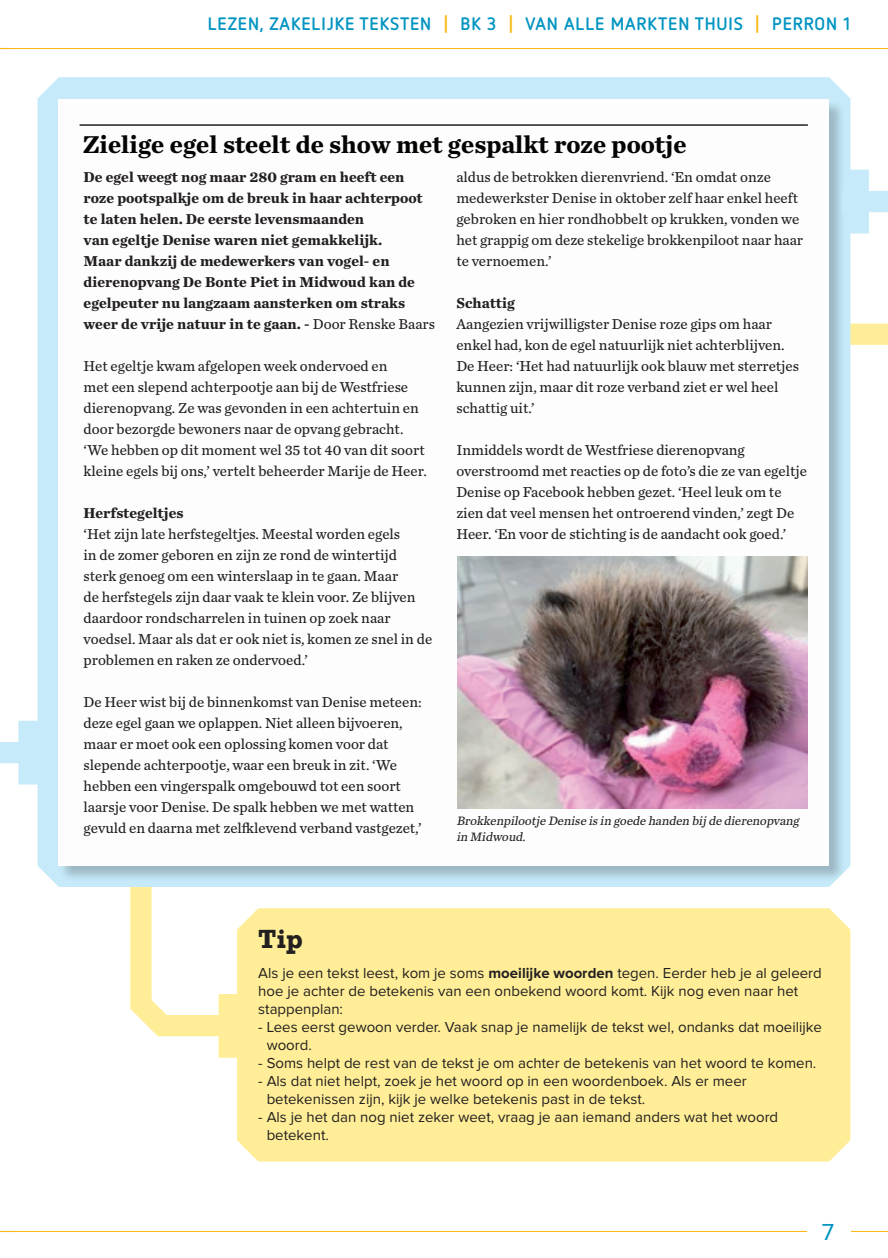
<style>
.page{position:relative;width:888px;height:1258px;background:#fff}
.page>*{position:absolute;margin:0;border:0;box-sizing:border-box;transform-origin:0 0}
.t1{font:700 27px "Rockwell";color:#231f20}
.t2{font:700 25.5px "Chronicle Text G3";color:#040503}
.t3{font:24px "Proxima Nova";color:#0094c1}
.t4{font:700 18px "Netto OT";letter-spacing:.05em;color:#0094c1}
.t5{font:15px/21px "Chronicle Text G3";color:#231f20}
.t6{font:15px/18px "Proxima Nova";color:#231f20}
.t7{font:700 15px/21px "Chronicle Text G3";color:#231f20}
.t8{font:italic 12.75px/16.5px "Chronicle Text G3";color:#231f20}
.s1{color:#fcb814}
.s2{font-weight:400}
.s3{font-weight:700}
</style>
<div class="page">
<hr style="left:0;top:1231px;width:888px;height:1px;background:#fcb814">
<div style="left:807px;top:1208px;width:43px;height:42px;background:#fff"></div>
<div style="left:219px;top:994px;width:21px;height:64px;background:#ffee97"></div>
<svg style="left:130px;top:887px;width:89px;height:160px"></svg>
<div style="left:18px;top:721px;width:22px;height:63px;background:#c6eafa"></div>
<svg style="left:0;top:731px;width:38px;height:135px"></svg>
<hr style="left:0;top:48px;width:888px;height:1px;background:#fcb814">
<div style="left:38px;top:77px;width:812px;height:810px;background:#c6eafa"></div>
<div style="left:59px;top:100px;width:787px;height:782px;background:#231f20;opacity:.25"></div>
<div style="left:59px;top:100px;width:770px;height:766px;background:#fdfdfd"></div>
<hr style="left:80px;top:124px;width:728px;height:2px;background:#231f20">
<div style="left:237px;top:908px;width:613px;height:253px;background:#ffee97"></div>
<img style="left:457px;top:557px;width:351px;height:252px">
<div style="left:848px;top:170px;width:21px;height:63px;background:#c6eafa"></div>
<svg style="left:829px;top:180px;width:59px;height:190px"></svg>
<p class="t4" style="left:208px;top:13px;width:644px">LEZEN, ZAKELIJKE TEKSTEN <span class="s1">|</span> BK 3 <span class="s1">|</span> VAN ALLE MARKTEN THUIS <span class="s1">|</span> PERRON 1</p>
<h2 class="t2" style="left:83px;top:124px;width:605px">Zielige egel steelt de show met gespalkt roze pootje</h2>
<p class="t7" style="left:84px;top:165px;width:353px">De egel weegt nog maar 280 gram en heeft een roze pootspalkje om de breuk in haar achterpoot te laten helen. De eerste levensmaanden<br>van egeltje Denise waren niet gemakkelijk.<br>Maar dankzij de medewerkers van vogel- en dierenopvang De Bonte Piet in Midwoud kan de egelpeuter nu langzaam aansterken om straks weer de vrije natuur in te gaan. - <span class="s2">Door Renske Baars</span></p>
<p class="t5" style="left:84px;top:354px;width:345px">Het egeltje kwam afgelopen week ondervoed en<br>met een slepend achterpootje aan bij de Westfriese dierenopvang. Ze was gevonden in een achtertuin en door bezorgde bewoners naar de opvang gebracht. ‘We hebben op dit moment wel 35 tot 40 van dit soort kleine egels bij ons,’ vertelt beheerder Marije de Heer.</p>
<p class="t7" style="left:84px;top:501px;width:101px">Herfstegeltjes</p>
<p class="t5" style="left:84px;top:522px;width:350px">‘Het zijn late herfstegeltjes. Meestal worden egels<br>in de zomer geboren en zijn ze rond de wintertijd sterk genoeg om een winterslaap in te gaan. Maar<br>de herfstegels zijn daar vaak te klein voor. Ze blijven daardoor rondscharrelen in tuinen op zoek naar voedsel. Maar als dat er ook niet is, komen ze snel in de problemen en raken ze ondervoed.’</p>
<p class="t5" style="left:84px;top:690px;width:340px">De Heer wist bij de binnenkomst van Denise meteen: deze egel gaan we oplappen. Niet alleen bijvoeren, maar er moet ook een oplossing komen voor dat slepende achterpootje, waar een breuk in zit. ‘We hebben een vingerspalk omgebouwd tot een soort laarsje voor Denise. De spalk hebben we met watten gevuld en daarna met zelfklevend verband vastgezet,’</p>
<p class="t5" style="left:456px;top:165px;width:348px">aldus de betrokken dierenvriend. ‘En omdat onze medewerkster Denise in oktober zelf haar enkel heeft gebroken en hier rondhobbelt op krukken, vonden we het grappig om deze stekelige brokkenpiloot naar haar te vernoemen.’</p>
<p class="t7" style="left:456px;top:291px;width:60px">Schattig</p>
<p class="t5" style="left:456px;top:312px;width:344px">Aangezien vrijwilligster Denise roze gips om haar enkel had, kon de egel natuurlijk niet achterblijven.<br>De Heer: ‘Het had natuurlijk ook blauw met sterretjes kunnen zijn, maar dit roze verband ziet er wel heel schattig uit.’</p>
<p class="t5" style="left:456px;top:438px;width:352px">Inmiddels wordt de Westfriese dierenopvang overstroomd met reacties op de foto’s die ze van egeltje Denise op Facebook hebben gezet. ‘Heel leuk om te zien dat veel mensen het ontroerend vinden,’ zegt De Heer. ‘En voor de stichting is de aandacht ook goed.’</p>
<p class="t8" style="left:456px;top:811px;width:347px">Brokkenpilootj e Denise isin goede handen bij de dierenopvang in Midwoud.</p>
<h1 class="t1" style="left:258px;top:923px;width:46px">Tip</h1>
<p class="t6" style="left:258px;top:965px;width:565px">Als je een tekst leest, kom je soms <span class="s3">moeilijke woorden</span> tegen. Eerder heb je al geleerd hoe je achter de betekenis van een onbekend woord komt. Kijk nog even naar het stappenplan:</p>
<p class="t6" style="left:267px;top:1019px;width:557px;text-indent:-8px">- Lees eerst gewoon verder. Vaak snap je namelijk de tekst wel, ondanks dat moeilijke woord.</p>
<p class="t6" style="left:258px;top:1055px;width:560px">- Soms helpt de rest van de tekst je om achter de betekenis van het woord te komen.</p>
<p class="t6" style="left:267px;top:1073px;width:481px;text-indent:-8px">- Als dat niet helpt, zoek je het woord op in een woordenboek. Als er meer betekenissen zijn, kijk je welke betekenis past in de tekst.</p>
<p class="t6" style="left:267px;top:1109px;width:513px;text-indent:-8px">- Als je het dan nog niet zeker weet, vraag je aan iemand anders wat het woord betekent.</p>
<h3 class="t3" style="left:822px;top:1221px;width:14px">7</h3>
</div>
